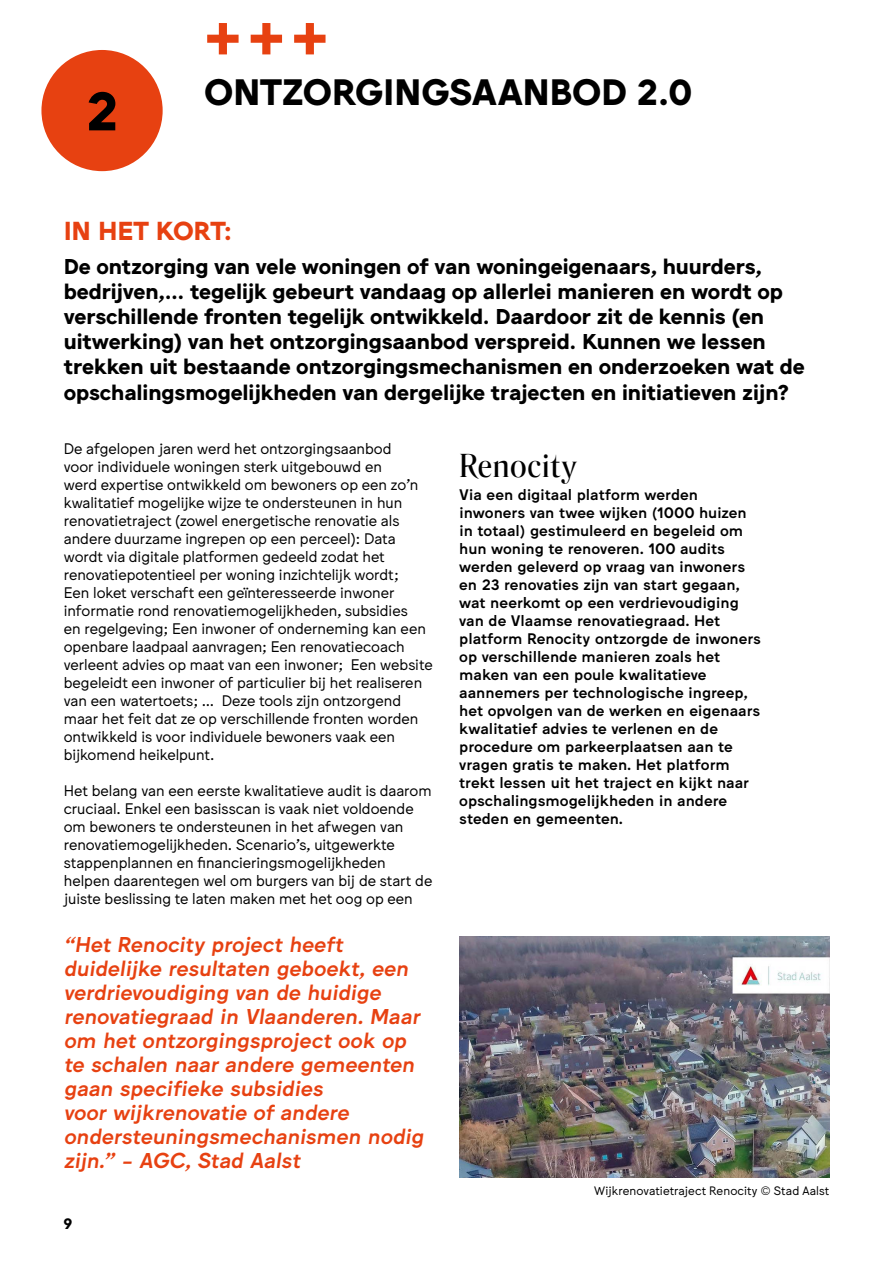
<style>
.page{position:relative;width:893px;height:1263px;background:#fff}
.page>*{position:absolute;margin:0;border:0;box-sizing:border-box;transform-origin:0 0}
.BIG_TITLE{font:700 54px "Jungka";color:#e74111}
.BIG_TITLE-2{font:700 54px "Jungka";color:#000}
.BIG_TITLE-3{font:700 36px "Jungka";letter-spacing:-.01em;color:#000}
.SMALL_SMALL_TITLE{font:500 31.5px "Rando Display";letter-spacing:-.01em;color:#000}
.Opsomming_BIG{font:700 25.5px "Jungka";letter-spacing:-.01em;color:#e74111}
.Opsomming_BIG-2{font:700 21px/25.2px "Jungka";letter-spacing:-.005em;color:#000}
.Quote_small{font:500 21px/24px "Jungka";color:#e74111}
.Body_text{font:15px/18px "Jungka";color:#000}
.Body_text_voorbeeld{font:500 15px/18px "Jungka";letter-spacing:-.005em;color:#000}
.t1{font:700 15px "Jungka";color:#000}
.Body_text-2{font:12px "Jungka";letter-spacing:.005em;color:#000}
</style>
<div class="page">
<div style="left:41px;top:50px;width:122px;height:121px;background:#e74111;border-radius:50%"></div>
<img style="left:459px;top:936px;width:370px;height:242px">
<p class="BIG_TITLE-2" style="left:86px;top:80px;width:33px">2</p>
<p class="BIG_TITLE" style="left:204px;top:4px;width:126px">+++</p>
<p class="BIG_TITLE-3" style="left:204px;top:72px;width:490px">ONTZORGINGSAANBOD 2.0</p>
<p class="Opsomming_BIG" style="left:64px;top:216px;width:170px">IN HET KORT:</p>
<p class="Opsomming_BIG-2" style="left:64px;top:254px;width:742px">De ontzorging van vele woningen of van woningeigenaars, huurders, bedrijven,... tegelijk gebeurt vandaag op allerlei manieren en wordt op verschillende fronten tegelijk ontwikkeld. Daardoor zit de kennis (en uitwerking) van het ontzorgingsaanbod verspreid. Kunnen we lessen trekken uit bestaande ontzorgingsmechanismen en onderzoeken wat de opschalingsmogelijkheden van dergelijke trajecten en initiatieven zijn?</p>
<p class="Body_text" style="left:64px;top:440px;width:370px">De afgelopen jaren werd het ontzorgingsaanbod<br>voor individuele woningen sterk uitgebouwd en<br>werd expertise ontwikkeld om bewoners op een zo’n kwalitatief mogelijke wijze te ondersteunen in hun renovatietraject (zowel energetische renovatie als andere duurzame ingrepen op een perceel): Data wordt via digitale platformen gedeeld zodat het renovatiepotentieel per woning inzichtelijk wordt;<br>Een loket verschaft een geïnteresseerde inwoner informatie rond renovatiemogelijkheden, subsidies<br>en regelgeving; Een inwoner of onderneming kan een openbare laadpaal aanvragen; Een renovatiecoach verleent advies op maat van een inwoner; Een website begeleidt een inwoner of particulier bij het realiseren van een watertoets; ... Deze tools zijn ontzorgend maar het feit dat ze op verschillende fronten worden ontwikkeld is voor individuele bewoners vaak een bijkomend heikelpunt.</p>
<p class="Body_text" style="left:64px;top:782px;width:370px">Het belang van een eerste kwalitatieve audit is daarom cruciaal. Enkel een basisscan is vaak niet voldoende om bewoners te ondersteunen in het afwegen van renovatiemogelijkheden. Scenario’s, uitgewerkte stappenplannen en financieringsmogelijkheden helpen daarentegen wel om burgers van bij de start de juiste beslissing te laten maken met het oog op een</p>
<p class="Quote_small" style="left:64px;top:933px;width:366px">“Het Renocity project heeft duidelijke resultaten geboekt, een verdrievoudiging van de huidige renovatiegraad in Vlaanderen. Maar om het ontzorgingsproject ook op te schalen naar andere gemeenten gaan specifieke subsidies<br>voor wijkrenovatie of andere ondersteuningsmechanismen nodig zijn.” - AGC, Stad Aalst</p>
<p class="t1" style="left:64px;top:1215px;width:10px">9</p>
<p class="SMALL_SMALL_TITLE" style="left:459px;top:443px;width:120px">Renocity</p>
<p class="Body_text_voorbeeld" style="left:459px;top:485px;width:303px">Via een digitaal platform werden inwoners van twee wijken (1000 huizen in totaal) gestimuleerd en begeleid om hun woning te renoveren. 100 audits werden geleverd op vraag van inwoners en 23 renovaties zijn van start gegaan, wat neerkomt op een verdrievoudiging van de Vlaamse renovatiegraad. Het platform Renocity ontzorgde de inwoners op verschillende manieren zoals het maken van een poule kwalitatieve aannemers per technologische ingreep, het opvolgen van de werken en eigenaars kwalitatief advies te verlenen en de procedure om parkeerplaatsen aan te vragen gratis te maken. Het platform trekt lessen uit het traject en kijkt naar opschalingsmogelijkheden in andere steden en gemeenten.</p>
<p class="Body_text-2" style="left:594px;top:1184px;width:236px">Wijkrenovatietraject Renocity © Stad Aalst</p>
</div>
